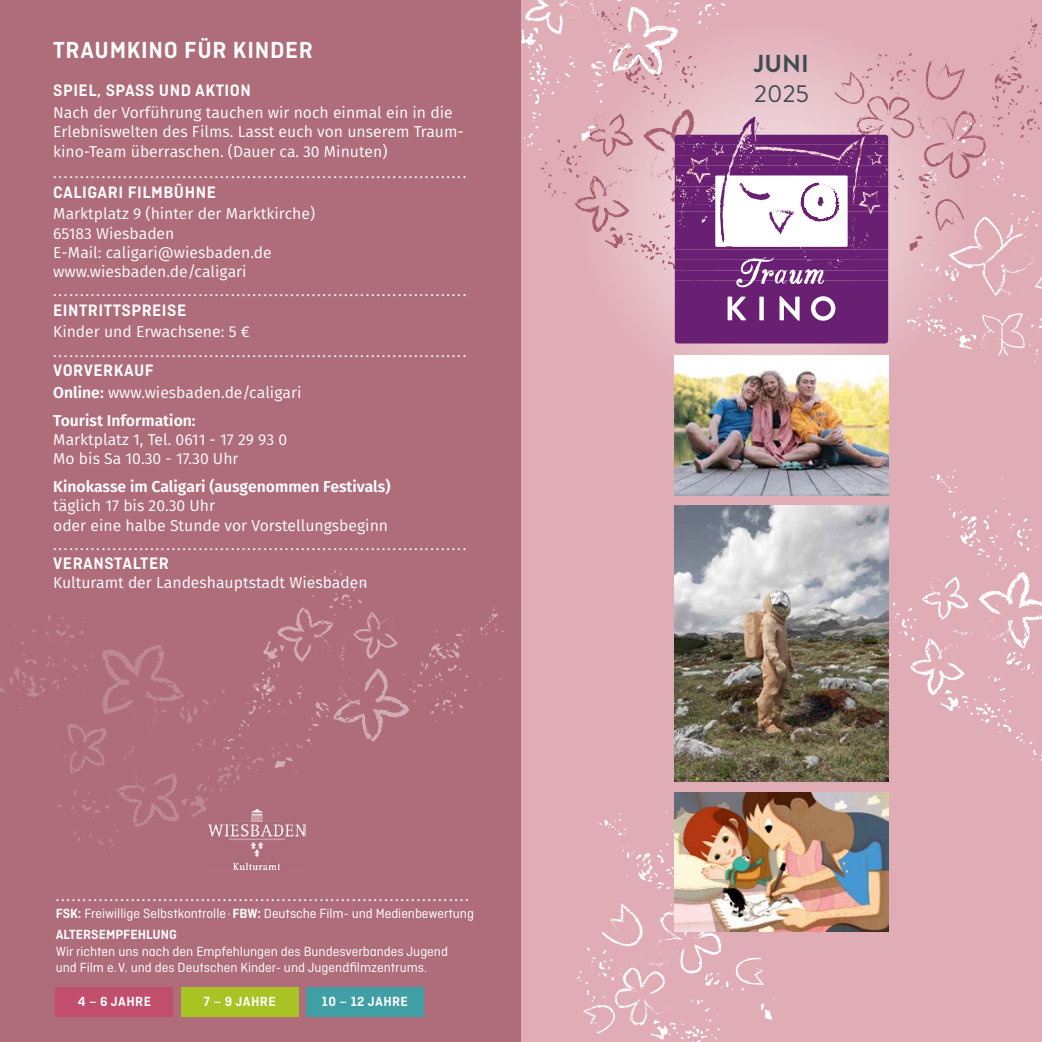
<style>
.page{position:relative;width:1042px;height:1042px;background:#fff}
.page>*{position:absolute;margin:0;border:0;box-sizing:border-box;transform-origin:0 0}
.t1{font:600 24.5px "Ciutadella";letter-spacing:.03em;color:#fff}
.t2{font:700 24.5px "Brandon Grotesque";color:#3f4c52}
.t3{font:24.5px "Brandon Grotesque";color:#3f4c52}
.t4{font:600 17.5px "Ciutadella";letter-spacing:.03em;color:#fff}
.t5{font:15.75px/19.2px "Fira Sans";color:#fff}
.t6{font:600 15.75px/28px "Fira Sans";color:#fff}
.t7{font:14px/21px "Ciutadella";color:#fff}
.t8{font:600 14px "Ciutadella";letter-spacing:.03em;color:#fff}
.s1{font-weight:400}
.s2{font-weight:600}
</style>
<div class="page">
<div style="left:521px;top:0;width:521px;height:1042px;background:#e0acb6"></div>
<svg style="left:576px;top:803px;width:198px;height:239px"></svg>
<svg style="left:876px;top:470px;width:166px;height:291px"></svg>
<img style="left:675px;top:505px;width:213px;height:276px">
<svg style="left:521px;top:0;width:521px;height:362px"></svg>
<img style="left:675px;top:356px;width:213px;height:139px">
<img style="left:675px;top:792px;width:213px;height:139px">
<div style="left:0;top:0;width:521px;height:1042px;background:#af6c7a"></div>
<svg style="left:0;top:570px;width:504px;height:281px"></svg>
<div style="left:55px;top:987px;width:118px;height:30px;background:#c24e6d"></div>
<div style="left:181px;top:987px;width:118px;height:30px;background:#a8c324"></div>
<div style="left:306px;top:987px;width:118px;height:30px;background:#409fa4"></div>
<img style="left:208px;top:810px;width:98px;height:60px">
<h1 class="t1" style="left:53px;top:36px;width:261px">TRAUMKINO FÜR KINDER</h1>
<p class="t4" style="left:53px;top:81px;width:199px">SPIEL, SPASS UND AKTION</p>
<p class="t5" style="left:53px;top:103px;width:412px">Nach der Vorführung tauchen wir noch einmal ein in die<br>Erlebniswelten des Films. Lasst euch von unserem Traum&shy;kino-Team überraschen. (Dauer ca. 30 Minuten)</p>
<p class="t5" style="left:53px;top:163px;width:415px">.............................................................................</p>
<p class="t4" style="left:53px;top:182px;width:164px">CALIGARI FILMBÜHNE</p>
<p class="t5" style="left:53px;top:204px;width:415px">Marktplatz 9 (hinter der Marktkirche)<br>65183 Wiesbaden<br>E-Mail: caligari@wiesbaden.de www.wiesbaden.de/caligari .............................................................................</p>
<p class="t4" style="left:53px;top:300px;width:135px">EINTRITTSPREISE</p>
<p class="t5" style="left:53px;top:322px;width:415px">Kinder und Erwachsene: 5 € .............................................................................</p>
<p class="t4" style="left:53px;top:360px;width:102px">VORVERKAUF</p>
<p class="t6" style="left:53px;top:377px;width:250px">Online: <span class="s1">www.wiesbaden.de/caligari<br></span>Tourist Information:</p>
<p class="t5" style="left:53px;top:430px;width:235px">Marktplatz 1, Tel. 0611 - 17 29 93 0<br>Mo bis Sa 10.30 - 17.30 Uhr</p>
<p class="t6" style="left:53px;top:472px;width:339px">Kinokasse im Caligari (ausgenommen Festivals)</p>
<p class="t5" style="left:53px;top:496px;width:415px">täglich 17 bis 20.30 Uhr<br>oder eine halbe Stunde vor Vorstellungsbeginn .............................................................................</p>
<p class="t4" style="left:53px;top:553px;width:117px">VERANSTALTER</p>
<p class="t5" style="left:53px;top:573px;width:316px">Kulturamt der Landeshauptstadt Wiesbaden</p>
<p class="t5" style="left:56px;top:886px;width:415px">.............................................................................</p>
<p class="t7" style="left:56px;top:902px;width:420px"><span class="s2">FSK:</span> Freiwillige Selbstkontrolle · <span class="s2">FBW:</span> Deutsche Film- und Medienbewertung<br><span class="s2">ALTERSEMPFEHLUNG</span></p>
<p class="t7" style="left:56px;top:942px;width:394px;line-height:16.8px">Wir richten uns nach den Empfehlungen des Bundesverbandes Jugend und Film e.V. und des Deutschen Kinder- und Jugendfilmzentrums.</p>
<p class="t8" style="left:78px;top:993px;width:75px">4 – 6 JAHRE</p>
<p class="t8" style="left:204px;top:993px;width:74px">7 – 9 JAHRE</p>
<p class="t8" style="left:322px;top:993px;width:88px">10 – 12 JAHRE</p>
<h1 class="t2" style="left:754px;top:47px;width:56px">JUNI</h1>
<h1 class="t3" style="left:754px;top:77px;width:56px">2025</h1>
</div>
